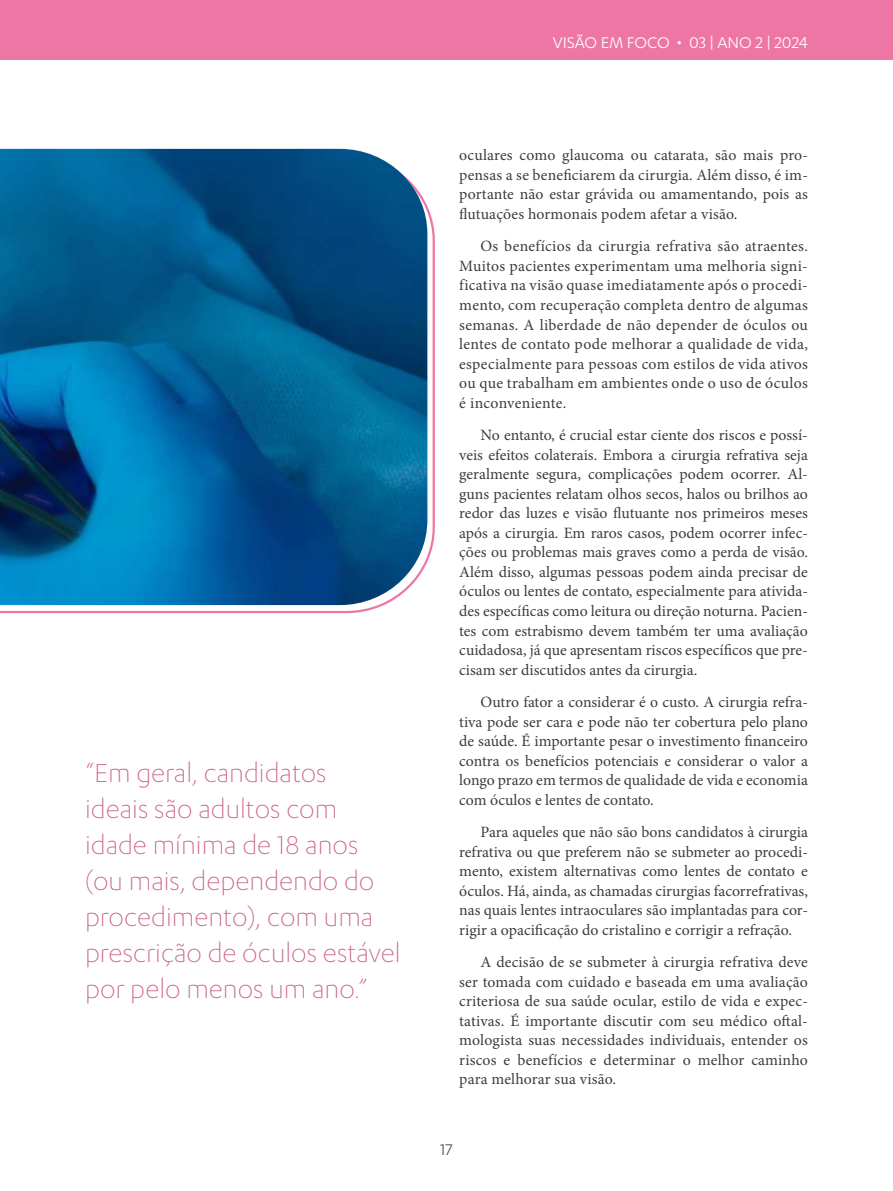
<style>
.page{position:relative;width:893px;height:1191px;background:#fff}
.page>*{position:absolute;margin:0;border:0;box-sizing:border-box;transform-origin:0 0}
.t1{font:300 30px/36px "Karbon";color:#ca5f86}
.t2{font:18px "Karbon";color:#fff}
.t3{font:18px "Karbon";color:#575756}
.t4{font:15.75px/19.5px "Minion Pro";letter-spacing:.005em;color:#3c3c3b;text-align:justify}
</style>
<div class="page">
<svg style="left:0;top:206px;width:435px;height:408px"></svg>
<img style="left:0;top:149px;width:427px;height:456px">
<div style="left:0;top:0;width:893px;height:60px;background:#ee76a5"></div>
<h1 class="t1" style="left:85px;top:754px;width:317px">“Em geral, candidatos<br>ideais são adultos com idade mínima de 18 anos (ou mais, dependendo do procedimento), com uma prescrição de óculos estável por pelo menos um ano.”</h1>
<p class="t2" style="left:553px;top:33px;width:256px">VISÃO EM FOCO • 03 | ANO 2 | 2024</p>
<p class="t4" style="left:459px;top:146px;width:350px">oculares como glaucoma ou catarata, são mais pro&shy;pensas a se beneficiarem da cirurgia. Além disso, é im&shy;portante não estar grávida ou amamentando, pois as flutuações hormonais podem afetar a visão.</p>
<p class="t4" style="left:459px;top:237px;width:350px;text-indent:21px">Os benefícios da cirurgia refrativa são atraentes.<br>Muitos pacientes experimentam uma melhoria signi&shy;ficativa na visão quase imediatamente após o procedi&shy;mento, com recuperação completa dentro de algumas semanas. A liberdade de não depender de óculos ou lentes de contato pode melhorar a qualidade de vida, especialmente para pessoas com estilos de vida ativos ou que trabalham em ambientes onde o uso de óculos é inconveniente.</p>
<p class="t4" style="left:459px;top:425px;width:350px;text-indent:21px">No entanto, é crucial estar ciente dos riscos e possí&shy;veis efeitos colaterais. Embora a cirurgia refrativa seja geralmente segura, complicações podem ocorrer. Al&shy;guns pacientes relatam olhos secos, halos ou brilhos ao redor das luzes e visão flutuante nos primeiros meses após a cirurgia. Em raros casos, podem ocorrer infec&shy;ções ou problemas mais graves como a perda de visão.<br>Além disso, algumas pessoas podem ainda precisar de óculos ou lentes de contato, especialmente para ativida&shy;des específicas como leitura ou direção noturna. Pacien&shy;tes com estrabismo devem também ter uma avaliação cuidadosa, já que apresentam riscos específicos que pre&shy;cisam ser discutidos antes da cirurgia.</p>
<p class="t4" style="left:459px;top:692px;width:350px;text-indent:21px">Outro fator a considerar é o custo. A cirurgia refra&shy;tiva pode ser cara e pode não ter cobertura pelo plano de saúde. É importante pesar o investimento financeiro contra os benefícios potenciais e considerar o valor a longo prazo em termos de qualidade de vida e economia com óculos e lentes de contato.</p>
<p class="t4" style="left:459px;top:822px;width:350px;text-indent:21px">Para aqueles que não são bons candidatos à cirurgia refrativa ou que preferem não se submeter ao procedi&shy;mento, existem alternativas como lentes de contato e óculos. Há, ainda, as chamadas cirurgias facorrefrativas, nas quais lentes intraoculares são implantadas para cor&shy;rigir a opacificação do cristalino e corrigir a refração.</p>
<p class="t4" style="left:459px;top:952px;width:350px;text-indent:21px">A decisão de se submeter à cirurgia refrativa deve ser tomada com cuidado e baseada em uma avaliação criteriosa de sua saúde ocular, estilo de vida e expec&shy;tativas. É importante discutir com seu médico oftal&shy;mologista suas necessidades individuais, entender os riscos e benefícios e determinar o melhor caminho para melhorar sua visão.</p>
<p class="t3" style="left:440px;top:1139px;width:14px">17</p>
</div>
